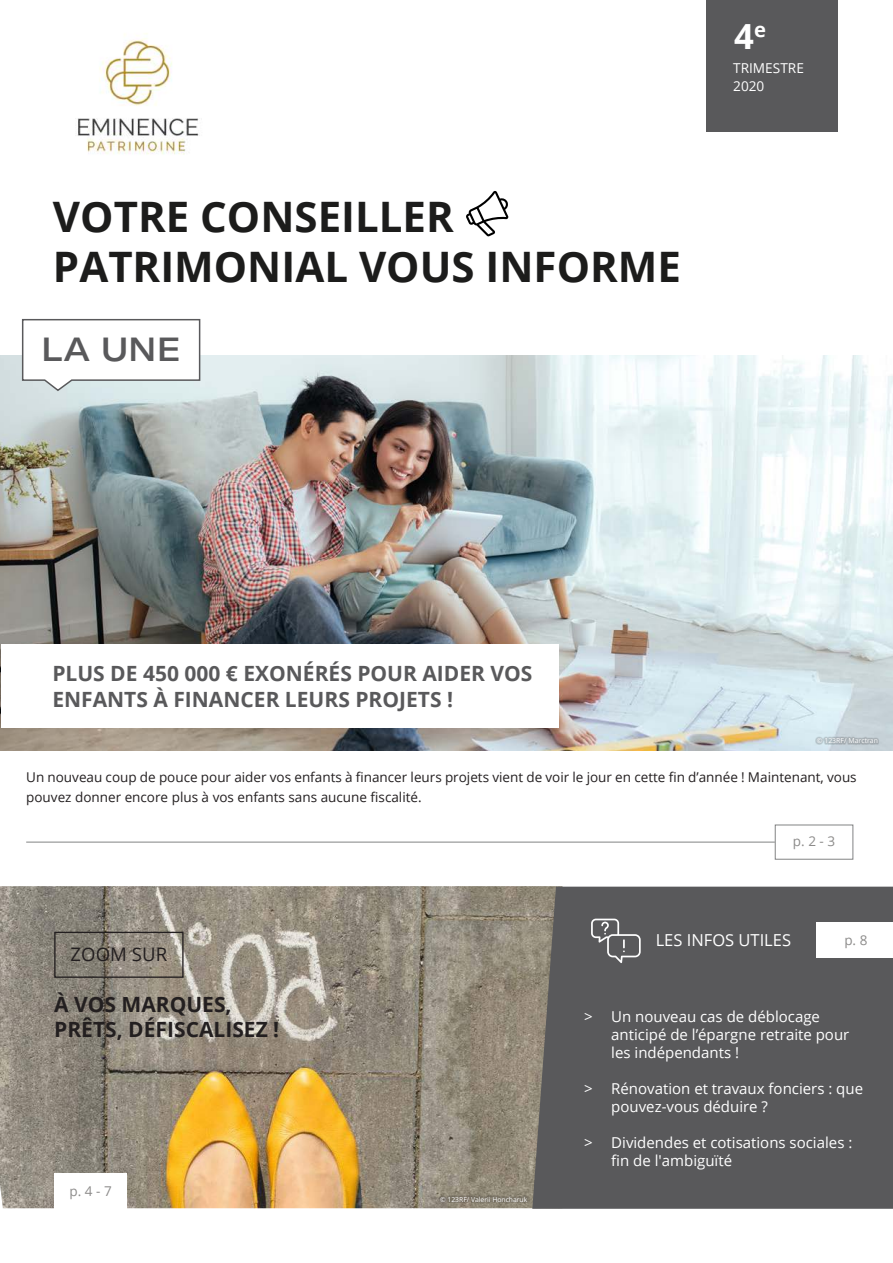
<style>
.page{position:relative;width:893px;height:1263px;background:#fff}
.page>*{position:absolute;margin:0;border:0;box-sizing:border-box;transform-origin:0 0}
.t1{font:700 42px/50.4px "Open Sans";color:#1c1c1b}
.t2{font:700 34.65px "Open Sans";color:#fff}
.t3{font:500 expanded 33px "GT America";color:#59595b}
.t4{font:700 21px/25.2px "Open Sans";color:#59595b}
.t5{font:700 21px/25.2px "Open Sans";color:#231f20}
.t6{font:18.6px "Open Sans";color:#231f20}
.t7{font:16.5px "Open Sans";color:#fff}
.t8{font:15px/18px "Open Sans";color:#fff}
.t9{font:13.65px/17.9px "Open Sans";color:#fff}
.t10{font:13.5px/19.5px "Open Sans";color:#231f20}
.t11{font:13.5px "Open Sans";color:#8c8b8a}
.t12{font:6.9px "Open Sans";color:#fff}
.t13{font:6.75px "Open Sans";color:#fff}
</style>
<div class="page">
<img style="left:0;top:886px;width:562px;height:322px">
<div style="left:532px;top:887px;width:361px;height:322px;background:#59595b"></div>
<div style="left:706px;top:0;width:132px;height:132px;background:#59595b"></div>
<div style="left:817px;top:922px;width:76px;height:36px;background:#fff"></div>
<svg style="left:591px;top:919px;width:50px;height:44px;background:#737374"></svg>
<svg style="left:466px;top:191px;width:43px;height:46px"></svg>
<div style="left:54px;top:932px;width:130px;height:46px;border:1px solid #231f20"></div>
<div style="left:55px;top:1173px;width:72px;height:36px;background:#fff"></div>
<img style="left:0;top:355px;width:893px;height:395px">
<div style="left:1px;top:644px;width:558px;height:84px;background:#fff"></div>
<div style="left:775px;top:825px;width:78px;height:34px;border:1px solid #828384"></div>
<hr style="left:26px;top:842px;width:749px;height:1px;background:#828384">
<div style="left:815px;top:736px;width:64px;height:9px;background:#231f20;opacity:.21"></div>
<svg style="left:21px;top:318px;width:180px;height:74px"></svg>
<div style="left:438px;top:1194px;width:91px;height:9px;background:#231f20;opacity:.21"></div>
<img style="left:75px;top:33px;width:125px;height:122px">
<h1 class="t1" style="left:53px;top:190px;width:629px">VOTRE CONSEILLER<br>PATRIMONIAL VOUS INFORME</h1>
<h3 class="t3" style="left:41px;top:329px;width:141px">LA UNE</h3>
<h2 class="t2" style="left:734px;top:12px;width:33px">4<sup>e</sup></h2>
<p class="t9" style="left:733px;top:59px;width:72px">TRIMESTRE<br>2020</p>
<h3 class="t4" style="left:52px;top:661px;width:482px">PLUS DE 450 000 € EXONÉRÉS POUR AIDER VOS<br>ENFANTS À FINANCER LEURS PROJETS !</h3>
<p class="t12" style="left:817px;top:736px;width:63px">© 123RF/ Marctran</p>
<p class="t10" style="left:26px;top:767px;width:832px">Un nouveau coup de pouce pour aider vos enfants à financer leurs projets vient de voir le jour en cette fin d’année ! Maintenant, vous pouvez donner encore plus à vos enfants sans aucune fiscalité.</p>
<p class="t11" style="left:793px;top:831px;width:44px">p. 2 - 3</p>
<p class="t6" style="left:71px;top:942px;width:98px">ZOOM SUR</p>
<h3 class="t5" style="left:54px;top:991px;width:227px">À VOS MARQUES,<br>PRÊTS, DÉFISCALISEZ !</h3>
<p class="t11" style="left:70px;top:1182px;width:44px">p. 4 - 7</p>
<p class="t13" style="left:440px;top:1194px;width:89px">© 123RF/ Valerii Honcharuk</p>
<p class="t7" style="left:656px;top:928px;width:137px">LES INFOS UTILES</p>
<p class="t11" style="left:844px;top:931px;width:25px">p. 8</p>
<p class="t8" style="left:611px;top:1007px;width:240px;text-indent:-27px">&gt; Un nouveau cas de déblocage anticipé de l’épargne retraite pour les indépendants !</p>
<p class="t8" style="left:611px;top:1079px;width:253px;text-indent:-27px">&gt; Rénovation et travaux fonciers : que pouvez-vous déduire ?</p>
<p class="t8" style="left:611px;top:1133px;width:243px;text-indent:-27px">&gt; Dividendes et cotisations sociales : fin de l'ambiguïté</p>
</div>
